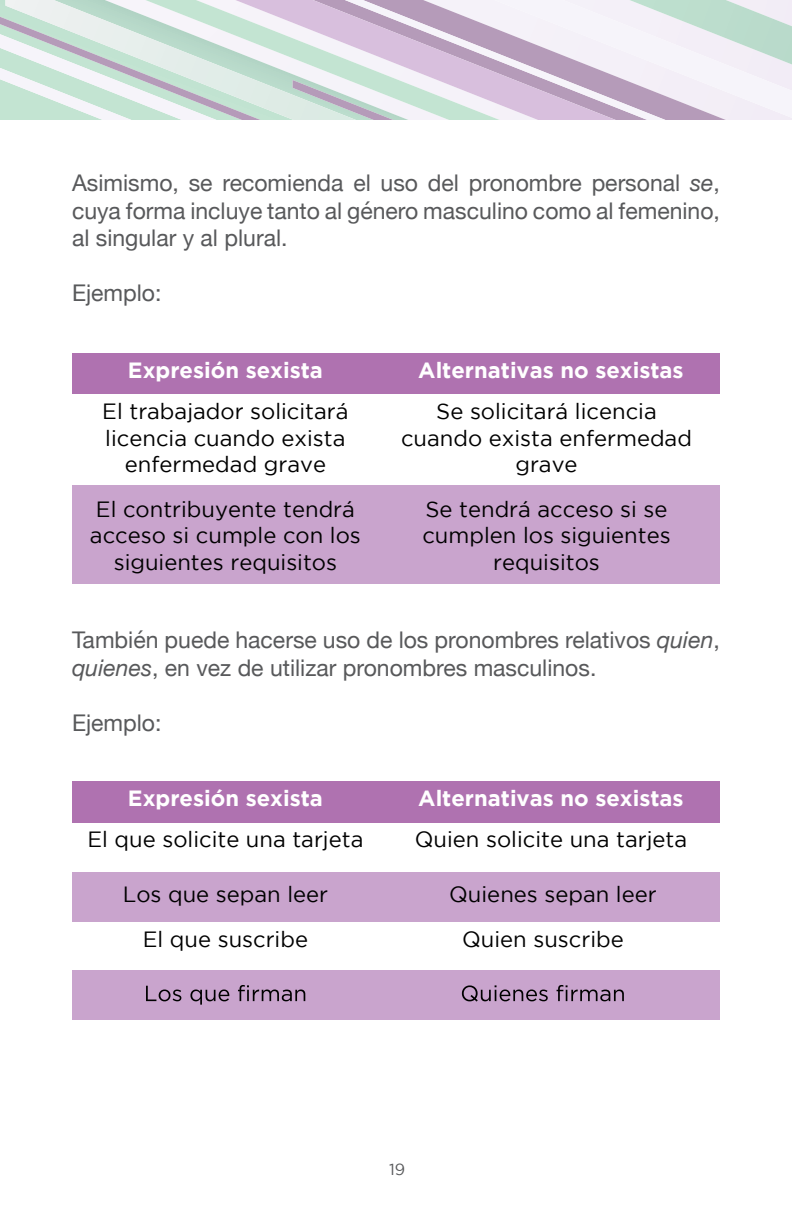
<style>
.page{position:relative;width:792px;height:1224px;background:#fff}
.page>*{position:absolute;margin:0;border:0;box-sizing:border-box;transform-origin:0 0}
.t1{font:23px/27.6px "Helvetica Neue";color:#58595b;text-align:justify}
.t2{font:22px/26.4px "Gotham";color:#000;text-align:center}
.t3{font:700 22px "Gotham";color:#fff}
.t4{font:16px "Gotham";color:#58595b}
.s1{font-style:italic}
</style>
<div class="page">
<div style="left:726px;top:76px;width:66px;height:44px;background:#f6f4fa"></div>
<svg style="left:5px;top:0;width:159px;height:120px"></svg>
<svg style="left:726px;top:0;width:66px;height:76px"></svg>
<svg style="left:665px;top:0;width:61px;height:120px;fill:#f3eef7"></svg>
<svg style="left:164px;top:0;width:109px;height:120px"></svg>
<svg style="left:273px;top:0;width:392px;height:120px"></svg>
<svg style="left:293px;top:80px;width:100px;height:40px"></svg>
<div style="left:72px;top:354px;width:648px;height:41px;background:#af72b0"></div>
<div style="left:72px;top:485px;width:648px;height:99px;background:#c9a4cd"></div>
<div style="left:72px;top:782px;width:648px;height:41px;background:#af72b0"></div>
<div style="left:72px;top:872px;width:648px;height:49px;background:#c9a4cd"></div>
<div style="left:72px;top:970px;width:648px;height:49px;background:#c9a4cd"></div>
<svg style="left:146px;top:986px;width:35px;height:15px"></svg>
<svg style="left:190px;top:990px;width:39px;height:15px"></svg>
<svg style="left:238px;top:985px;width:67px;height:16px"></svg>
<svg style="left:462px;top:985px;width:86px;height:17px"></svg>
<svg style="left:557px;top:985px;width:67px;height:16px"></svg>
<p class="t1" style="left:72px;top:170px;width:649px">Asimismo, se recomienda el uso del pronombre personal <span class="s1">se</span>, cuya forma incluye tanto al género masculino como al femenino, al singular y al plural.</p>
<p class="t1" style="left:72px;top:281px;width:91px">Ejemplo:</p>
<p class="t3" style="left:128px;top:357px;width:196px">Expresión sexista</p>
<p class="t3" style="left:418px;top:357px;width:267px">Alternativas no sexistas</p>
<p class="t2" style="left:102px;top:398px;width:248px">El trabajador solicitará licencia cuando exista enfermedad grave</p>
<p class="t2" style="left:90px;top:496px;width:272px">El contribuyente tendrá acceso si cumple con los siguientes requisitos</p>
<p class="t2" style="left:422px;top:496px;width:250px">Se tendrá acceso si se cumplen los siguientes requisitos</p>
<p class="t2" style="left:401px;top:398px;width:292px">Se solicitará licencia cuando exista enfermedad grave</p>
<p class="t1" style="left:72px;top:628px;width:649px">También puede hacerse uso de los pronombres relativos <span class="s1">quien</span>, <span class="s1">quienes</span>, en vez de utilizar pronombres masculinos.</p>
<p class="t1" style="left:72px;top:710px;width:91px">Ejemplo:</p>
<p class="t3" style="left:128px;top:786px;width:196px">Expresión sexista</p>
<p class="t3" style="left:418px;top:786px;width:267px">Alternativas no sexistas</p>
<p class="t2" style="left:87px;top:826px;width:277px">El que solicite una tarjeta</p>
<p class="t2" style="left:123px;top:880px;width:207px">Los que sepan leer</p>
<p class="t2" style="left:415px;top:826px;width:274px">Quien solicite una tarjeta</p>
<p class="t2" style="left:449px;top:880px;width:209px">Quienes sepan leer</p>
<p class="t2" style="left:143px;top:926px;width:167px">El que suscribe</p>
<p class="t2" style="left:462px;top:926px;width:163px">Quien suscribe</p>
<p class="t4" style="left:389px;top:1161px;width:18px">19</p>
</div>
